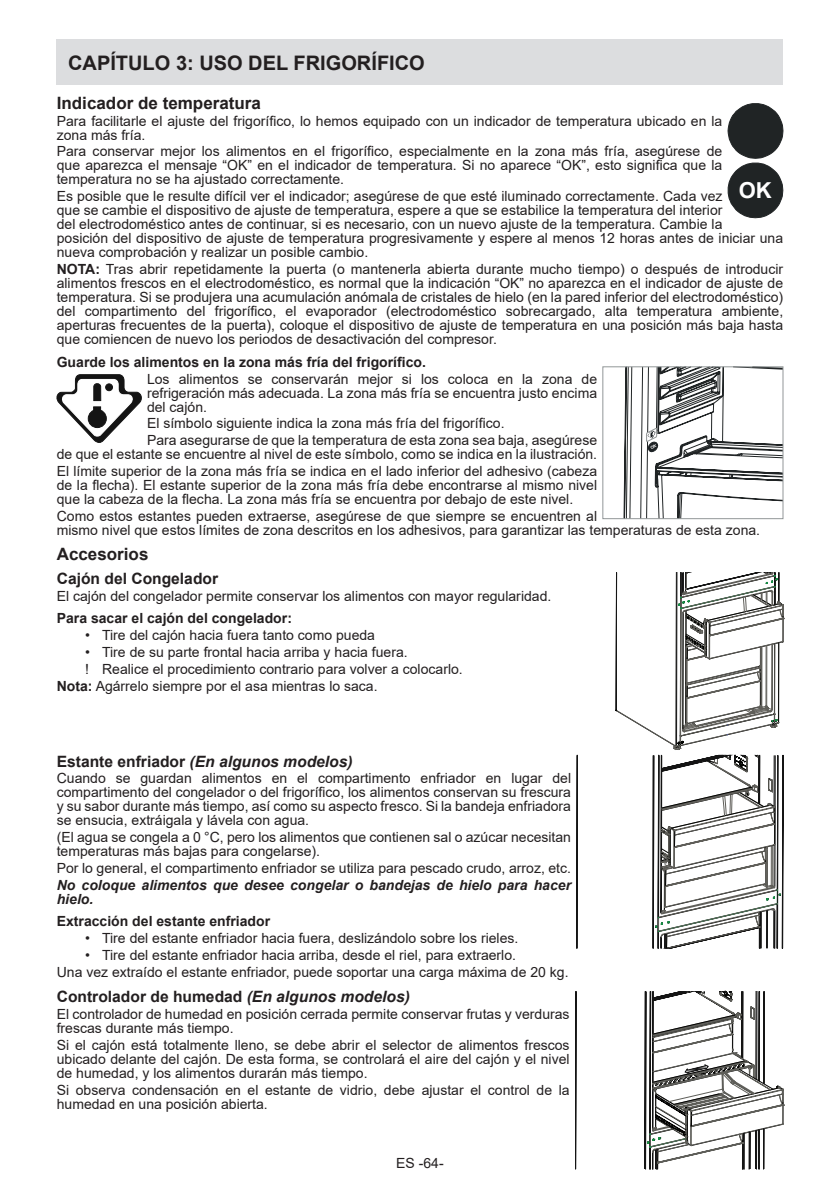
<style>
.page{position:relative;width:840px;height:1191px;background:#fff}
.page>*{position:absolute;margin:0;border:0;box-sizing:border-box;transform-origin:0 0}
.t1{font:700 22px "Arial";color:#fff}
.BASLIK_1_GOLGE{font:700 20px "Arial";color:#231f20}
.BASLIK_2{font:700 17px "Arial";color:#231f20}
.BASLIK_3{font:700 15.6px "Arial";color:#231f20}
.BASLIK_3-2{font:italic 700 15.6px "Arial";color:#231f20}
.paragraf_yazi{font:14px/14px "Arial";color:#231f20}
.Paragraf_Baslik{font:700 14px "Arial";color:#231f20}
.paragraf_yazi-2{font:italic 700 14px/14px "Arial";color:#231f20}
.s1{font-weight:700}
.s2{font-style:normal}
.s3{font-style:italic}
</style>
<div class="page">
<div style="left:57px;top:40px;width:725px;height:45px;background:#dcdddf"></div>
<svg style="left:727px;top:103px;width:56px;height:115px"></svg>
<svg style="left:56px;top:374px;width:86px;height:69px"></svg>
<div style="left:88px;top:409px;width:18px;height:18px;background:#141414;border-radius:50%"></div>
<div style="left:88px;top:409px;width:18px;height:19px;border:1px solid #141414;border-radius:50%"></div>
<div style="left:93px;top:407px;width:8px;height:5px;background:#141414"></div>
<div style="left:106px;top:384px;width:6px;height:7px;background:#141414;border-radius:50%"></div>
<div style="left:105px;top:384px;width:8px;height:7px;border:1px solid #141414;border-radius:50%"></div>
<svg style="left:623px;top:366px;width:160px;height:153px"></svg>
<div style="left:602px;top:366px;width:180px;height:153px;border:1px solid #929798"></div>
<div style="left:576px;top:755px;width:1px;height:193px;border:1px solid #141414"></div>
<svg style="left:615px;top:572px;width:168px;height:377px"></svg>
<div style="left:575px;top:991px;width:1px;height:178px;border:1px solid #141414"></div>
<div style="left:644px;top:991px;width:1px;height:178px;border:1px solid #141414"></div>
<div style="left:645px;top:991px;width:1px;height:178px;border:1px solid #141414"></div>
<svg style="left:647px;top:991px;width:136px;height:178px"></svg>
<p class="BASLIK_1_GOLGE" style="left:68px;top:49px;width:358px">CAPÍTULO 3: USO DEL FRIGORÍFICO</p>
<p class="BASLIK_2" style="left:57px;top:91px;width:206px">Indicador de temperatura</p>
<p class="paragraf_yazi" style="left:57px;top:114px;width:666px">Para facilitarle el ajuste del frigorífico, lo hemos equipado con un indicador de temperatura ubicado en la zona más fría.</p>
<p class="paragraf_yazi" style="left:57px;top:144px;width:666px;text-align:justify">Para conservar mejor los alimentos en el frigorífico, especialmente en la zona más fría, asegúrese de que aparezca el mensaje “OK” en el indicador de temperatura. Si no aparece “OK”, esto significa que la temperatura no se ha ajustado correctamente.</p>
<p class="paragraf_yazi" style="left:57px;top:189px;width:727px">Es posible que le resulte difícil ver el indicador; asegúrese de que esté iluminado correctamente. Cada vez<br>que se cambie el dispositivo de ajuste de temperatura, espere a que se estabilice la temperatura del interior<br>del electrodoméstico antes de continuar, si es necesario, con un nuevo ajuste de la temperatura. Cambie la<br>posición del dispositivo de ajuste de temperatura progresivamente y espere al menos 12 horas antes de iniciar una nueva comprobación y realizar un posible cambio.</p>
<p class="paragraf_yazi" style="left:57px;top:262px;width:727px;text-align:justify"><span class="s1">NOTA:</span> Tras abrir repetidamente la puerta (o mantenerla abierta durante mucho tiempo) o después de introducir alimentos frescos en el electrodoméstico, es normal que la indicación “OK” no aparezca en el indicador de ajuste de temperatura. Si se produjera una acumulación anómala de cristales de hielo (en la pared inferior del electrodoméstico) del compartimento del frigorífico, el evaporador (electrodoméstico sobrecargado, alta temperatura ambiente, aperturas frecuentes de la puerta), coloque el dispositivo de ajuste de temperatura en una posición más baja hasta que comiencen de nuevo los periodos de desactivación del compresor.</p>
<p class="Paragraf_Baslik" style="left:57px;top:352px;width:370px">Guarde los alimentos en la zona más fría del frigorífico.</p>
<p class="paragraf_yazi" style="left:147px;top:371px;width:451px;text-align:justify">Los alimentos se conservarán mejor si los coloca en la zona de refrigeración más adecuada. La zona más fría se encuentra justo encima del cajón.</p>
<p class="paragraf_yazi" style="left:147px;top:416px;width:359px">El símbolo siguiente indica la zona más fría del frigorífico.</p>
<p class="paragraf_yazi" style="left:57px;top:433px;width:541px;text-align:right">Para asegurarse de que la temperatura de esta zona sea baja, asegúrese<br>de que el estante se encuentre al nivel de este símbolo, como se indica en la ilustración.</p>
<p class="paragraf_yazi" style="left:57px;top:464px;width:541px;text-align:justify">El límite superior de la zona más fría se indica en el lado inferior del adhesivo (cabeza de la flecha). El estante superior de la zona más fría debe encontrarse al mismo nivel que la cabeza de la flecha. La zona más fría se encuentra por debajo de este nivel.</p>
<p class="paragraf_yazi" style="left:57px;top:509px;width:704px">Como estos estantes pueden extraerse, asegúrese de que siempre se encuentren al<br>mismo nivel que estos límites de zona descritos en los adhesivos, para garantizar las temperaturas de esta zona.</p>
<h1 class="t1" style="left:738px;top:175px;width:34px">OK</h1>
<p class="BASLIK_2" style="left:57px;top:542px;width:93px">Accesorios</p>
<p class="BASLIK_3" style="left:57px;top:567px;width:163px">Cajón del Congelador</p>
<p class="paragraf_yazi" style="left:57px;top:588px;width:496px">El cajón del congelador permite conservar los alimentos con mayor regularidad.</p>
<p class="Paragraf_Baslik" style="left:57px;top:608px;width:236px">Para sacar el cajón del congelador:</p>
<p class="paragraf_yazi" style="left:85px;top:628px;width:291px">• Tire del cajón hacia fuera tanto como pueda</p>
<p class="paragraf_yazi" style="left:85px;top:645px;width:324px">• Tire de su parte frontal hacia arriba y hacia fuera.</p>
<p class="paragraf_yazi" style="left:85px;top:661px;width:379px">! Realice el procedimiento contrario para volver a colocarlo.</p>
<p class="paragraf_yazi" style="left:57px;top:678px;width:322px"><span class="s1">Nota:</span> Agárrelo siempre por el asa mientras lo saca.</p>
<p class="BASLIK_3-2" style="left:57px;top:750px;width:297px"><span class="s2">Estante enfriador</span> (En algunos modelos)</p>
<p class="paragraf_yazi" style="left:57px;top:771px;width:515px;text-align:justify">Cuando se guardan alimentos en el compartimento enfriador en lugar del compartimento del congelador o del frigorífico, los alimentos conservan su frescura y su sabor durante más tiempo, así como su aspecto fresco. Si la bandeja enfriadora se ensucia, extráigala y lávela con agua.</p>
<p class="paragraf_yazi" style="left:57px;top:830px;width:515px">(El agua se congela a 0 °C, pero los alimentos que contienen sal o azúcar necesitan temperaturas más bajas para congelarse).</p>
<p class="paragraf_yazi" style="left:57px;top:861px;width:515px">Por lo general, el compartimento enfriador se utiliza para pescado crudo, arroz, etc.</p>
<p class="paragraf_yazi-2" style="left:57px;top:878px;width:515px">No coloque alimentos que desee congelar o bandejas de hielo para hacer hielo.</p>
<p class="Paragraf_Baslik" style="left:57px;top:911px;width:215px">Extracción del estante enfriador</p>
<p class="paragraf_yazi" style="left:85px;top:931px;width:434px">• Tire del estante enfriador hacia fuera, deslizándolo sobre los rieles.</p>
<p class="paragraf_yazi" style="left:85px;top:948px;width:432px">• Tire del estante enfriador hacia arriba, desde el riel, para extraerlo.</p>
<p class="paragraf_yazi" style="left:57px;top:965px;width:513px">Una vez extraído el estante enfriador, puede soportar una carga máxima de 20 kg.</p>
<p class="BASLIK_3" style="left:57px;top:986px;width:354px">Controlador de humedad <span class="s3">(En algunos modelos)</span></p>
<p class="paragraf_yazi" style="left:57px;top:1007px;width:514px">El controlador de humedad en posición cerrada permite conservar frutas y verduras frescas durante más tiempo.</p>
<p class="paragraf_yazi" style="left:57px;top:1038px;width:514px;text-align:justify">Si el cajón está totalmente lleno, se debe abrir el selector de alimentos frescos ubicado delante del cajón. De esta forma, se controlará el aire del cajón y el nivel de humedad, y los alimentos durarán más tiempo.</p>
<p class="paragraf_yazi" style="left:57px;top:1083px;width:514px">Si observa condensación en el estante de vidrio, debe ajustar el control de la humedad en una posición abierta.</p>
<p class="paragraf_yazi" style="left:396px;top:1155px;width:49px">ES -64-</p>
</div>
